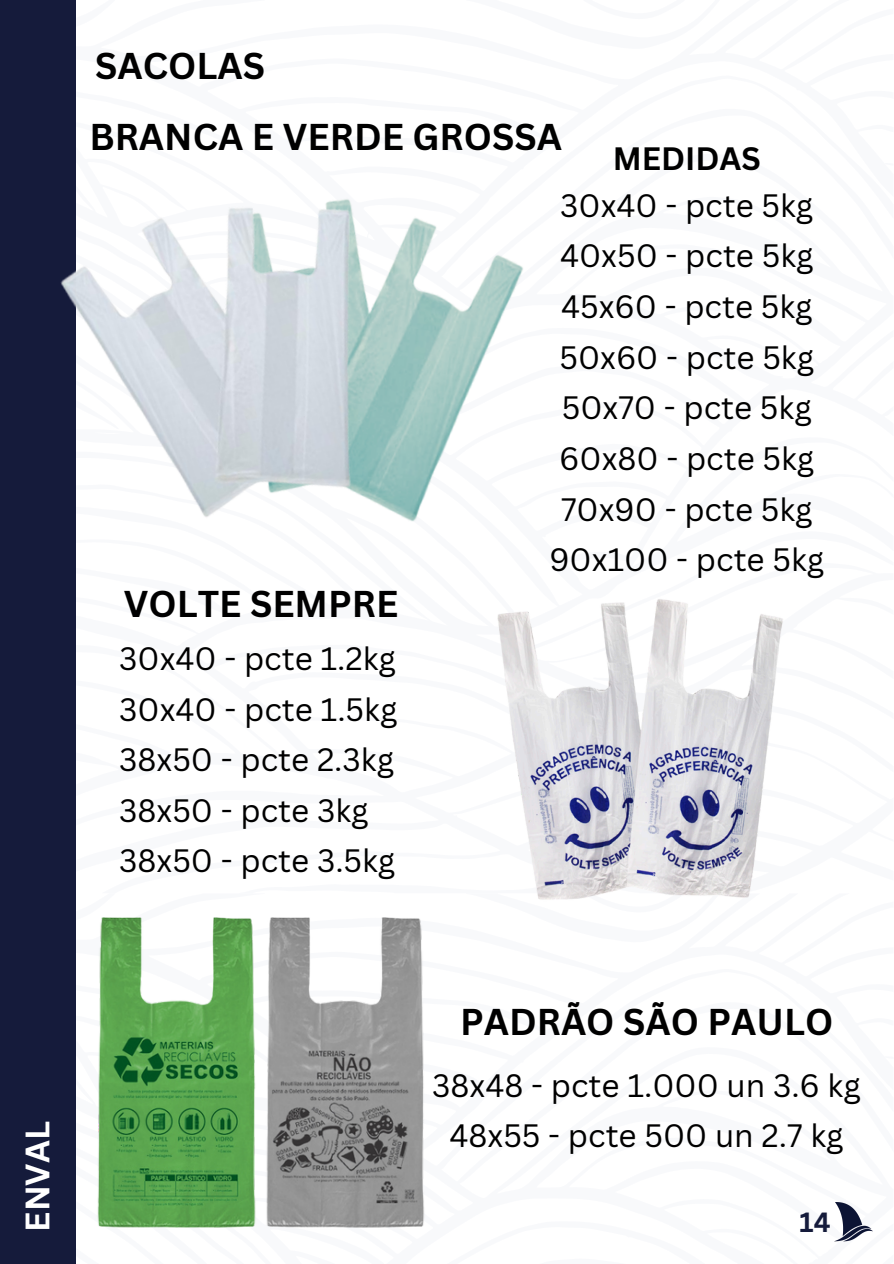
<style>
.page{position:relative;width:894px;height:1264px;background:#fff}
.page>*{position:absolute;margin:0;border:0;box-sizing:border-box;transform-origin:0 0}
.t1{font:700 36.3px "Canva Sans";color:#000}
.t2{font:700 33px "Canva Sans";color:#fff}
.t3{font:31.5px "Canva Sans";color:#000}
.t4{font:700 31.5px "Canva Sans";color:#000}
.t5{font:700 27px "Canva Sans";color:#151b3b}
</style>
<div class="page">
<svg style="left:75px;top:0;width:1px;height:35px"></svg>
<svg style="left:75px;top:893px;width:1px;height:35px"></svg>
<div style="left:0;top:0;width:75px;height:1263px;background:#151b3b"></div>
<img style="left:490px;top:254px;width:33px;height:89px">
<img style="left:60px;top:136px;width:430px;height:433px">
<img style="left:97px;top:917px;width:328px;height:311px">
<img style="left:497px;top:599px;width:286px;height:301px">
<img style="left:835px;top:1202px;width:38px;height:39px">
<p class="t1" style="left:95px;top:41px;width:171px">SACOLAS</p>
<p class="t1" style="left:89px;top:111px;width:474px">BRANCA E VERDE GROSSA</p>
<p class="t4" style="left:612px;top:136px;width:149px">MEDIDAS</p>
<p class="t1" style="left:124px;top:578px;width:276px">VOLTE SEMPRE</p>
<p class="t3" style="left:119px;top:636px;width:278px">30x40 - pcte 1.2kg</p>
<p class="t3" style="left:119px;top:687px;width:279px">30x40 - pcte 1.5kg</p>
<p class="t3" style="left:119px;top:737px;width:276px">38x50 - pcte 2.3kg</p>
<p class="t3" style="left:119px;top:788px;width:250px">38x50 - pcte 3kg</p>
<p class="t3" style="left:119px;top:838px;width:277px">38x50 - pcte 3.5kg</p>
<h2 class="t3" style="left:560px;top:183px;width:254px">30x40 - pcte 5kg</h2>
<p class="t3" style="left:560px;top:234px;width:255px">40x50 - pcte 5kg</p>
<p class="t3" style="left:561px;top:284px;width:253px">45x60 - pcte 5kg</p>
<p class="t3" style="left:559px;top:335px;width:256px">50x60 - pcte 5kg</p>
<p class="t3" style="left:561px;top:385px;width:251px">50x70 - pcte 5kg</p>
<p class="t3" style="left:559px;top:436px;width:256px">60x80 - pcte 5kg</p>
<p class="t3" style="left:561px;top:487px;width:253px">70x90 - pcte 5kg</p>
<p class="t3" style="left:549px;top:537px;width:276px">90x100 - pcte 5kg</p>
<p class="t2" style="left:14px;top:1231px;width:112px;rotate:-90deg">ENVAL</p>
<h1 class="t1" style="left:460px;top:996px;width:374px">PADRÃO SÃO PAULO</h1>
<p class="t3" style="left:432px;top:1063px;width:430px">38x48 - pcte 1.000 un 3.6 kg</p>
<h1 class="t3" style="left:449px;top:1113px;width:395px">48x55 - pcte 500 un 2.7 kg</h1>
<p class="t5" style="left:799px;top:1203px;width:32px">14</p>
</div>
